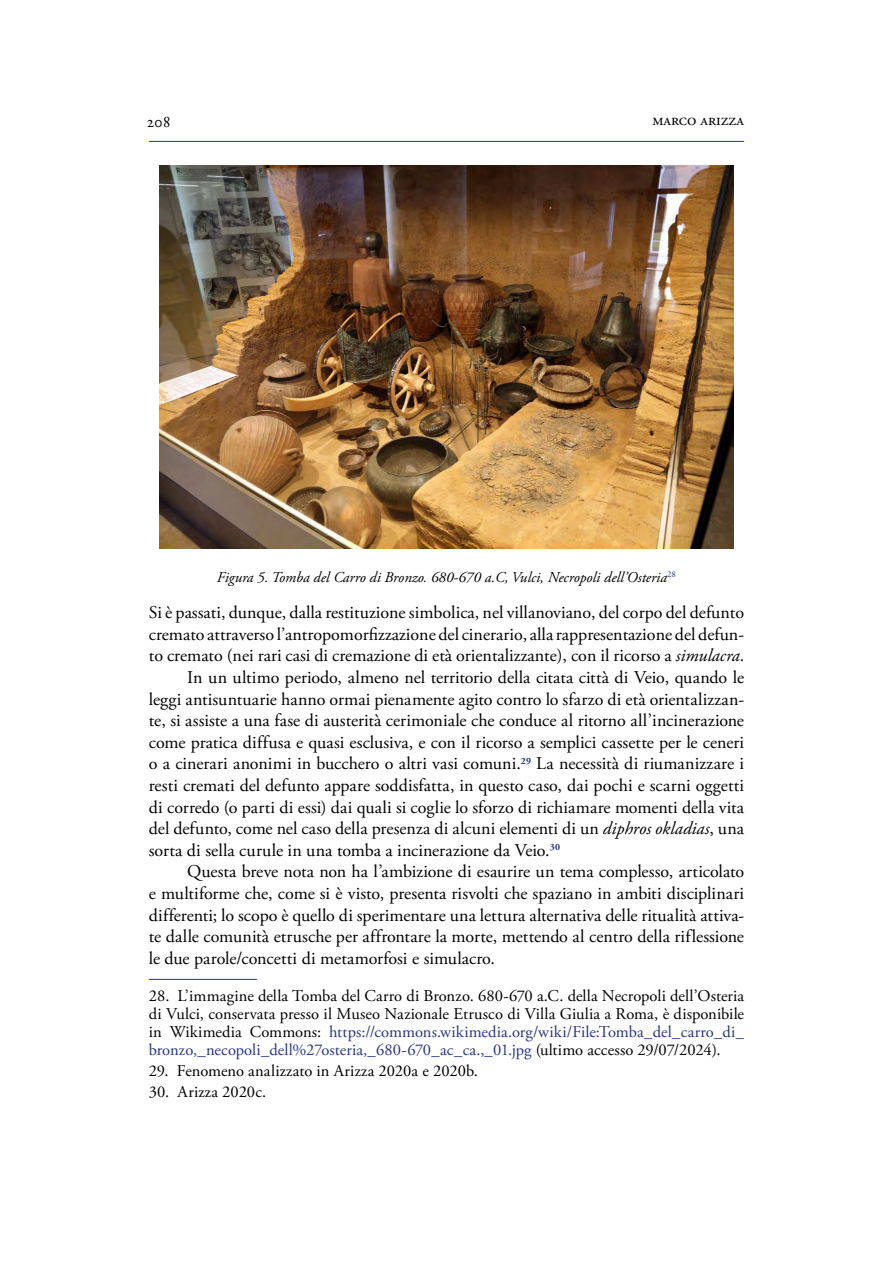
<style>
.page{position:relative;width:893px;height:1263px;background:#fff}
.page>*{position:absolute;margin:0;border:0;box-sizing:border-box;transform-origin:0 0}
.t1{font:18px "Adobe Garamond Pro";color:#000}
.t2{font:16.5px/18px "Adobe Garamond Pro";color:#000;text-align:justify}
.t3{font:italic 15px "Adobe Garamond Pro";color:#000}
.s1{font-style:italic}
.s2{color:#283583}
</style>
<div class="page">
<hr style="left:149px;top:141px;width:595px;height:1px;background:#283583">
<img style="left:159px;top:166px;width:574px;height:382px">
<hr style="left:149px;top:979px;width:108px;height:1px;background:#283583">
<p class="t2" style="left:147px;top:113px;width:26px">208</p>
<p class="t2" style="left:652px;top:111px;width:93px">marco arizza</p>
<p class="t3" style="left:217px;top:568px;width:460px">Figura 5. Tomba del Carro di Bronzo. 680-670 a.C, Vulci, Necropoli dell’Osteria<sup>28</sup></p>
<p class="t1" style="left:149px;top:602px;width:597px">Si è passati, dunque, dalla restituzione simbolica, nel villanoviano, del corpo del defunto</p>
<p class="t1" style="left:149px;top:623px;width:597px">cremato attraverso l’antropomorfizzazione del cinerario, alla rappresentazione del defun-</p>
<p class="t1" style="left:149px;top:645px;width:597px">to cremato (nei rari casi di cremazione di età orientalizzante), con il ricorso a <span class="s1">simulacra</span>.</p>
<p class="t1" style="left:187px;top:666px;width:558px">In un ultimo periodo, almeno nel territorio della citata città di Veio, quando le</p>
<p class="t1" style="left:149px;top:688px;width:597px">leggi antisuntuarie hanno ormai pienamente agito contro lo sfarzo di età orientalizzan-</p>
<p class="t1" style="left:149px;top:710px;width:597px">te, si assiste a una fase di austerità cerimoniale che conduce al ritorno all’incinerazione</p>
<p class="t1" style="left:149px;top:731px;width:597px">come pratica diffusa e quasi esclusiva, e con il ricorso a semplici cassette per le ceneri</p>
<p class="t1" style="left:149px;top:753px;width:597px">o a cinerari anonimi in bucchero o altri vasi comuni.<sup>29</sup> La necessità di riumanizzare i</p>
<p class="t1" style="left:149px;top:774px;width:597px">resti cremati del defunto appare soddisfatta, in questo caso, dai pochi e scarni oggetti</p>
<p class="t1" style="left:149px;top:796px;width:597px">di corredo (o parti di essi) dai quali si coglie lo sforzo di richiamare momenti della vita</p>
<p class="t1" style="left:149px;top:818px;width:597px">del defunto, come nel caso della presenza di alcuni elementi di un <span class="s1">diphros okladias</span>, una</p>
<p class="t1" style="left:149px;top:839px;width:413px">sorta di sella curule in una tomba a incinerazione da Veio.<sup>30</sup></p>
<p class="t1" style="left:187px;top:861px;width:559px">Questa breve nota non ha l’ambizione di esaurire un tema complesso, articolato</p>
<p class="t1" style="left:149px;top:882px;width:597px">e multiforme che, come si è visto, presenta risvolti che spaziano in ambiti disciplinari</p>
<p class="t1" style="left:149px;top:904px;width:597px">differenti; lo scopo è quello di sperimentare una lettura alternativa delle ritualità attiva-</p>
<p class="t1" style="left:149px;top:926px;width:597px">te dalle comunità etrusche per affrontare la morte, mettendo al centro della riflessione</p>
<p class="t1" style="left:149px;top:947px;width:348px">le due parole/concetti di metamorfosi e simulacro.</p>
<p class="t2" style="left:149px;top:987px;width:597px">28. L’immagine della Tomba del Carro di Bronzo. 680-670 a.C. della Necropoli dell’Osteria di Vulci, conservata presso il Museo Nazionale Etrusco di Villa Giulia a Roma, è disponibile in Wikimedia Commons: <span class="s2">https://commons.wikimedia.org/wiki/File:Tomba_del_carro_di_ bronzo,_necopoli_dell%27osteria,_680-670_ac_ca.,_01.jpg</span> (ultimo accesso 29/07/2024).</p>
<p class="t2" style="left:149px;top:1062px;width:331px">29. Fenomeno analizzato in Arizza 2020a e 2020b.</p>
<p class="t2" style="left:149px;top:1083px;width:119px">30. Arizza 2020c.</p>
</div>
